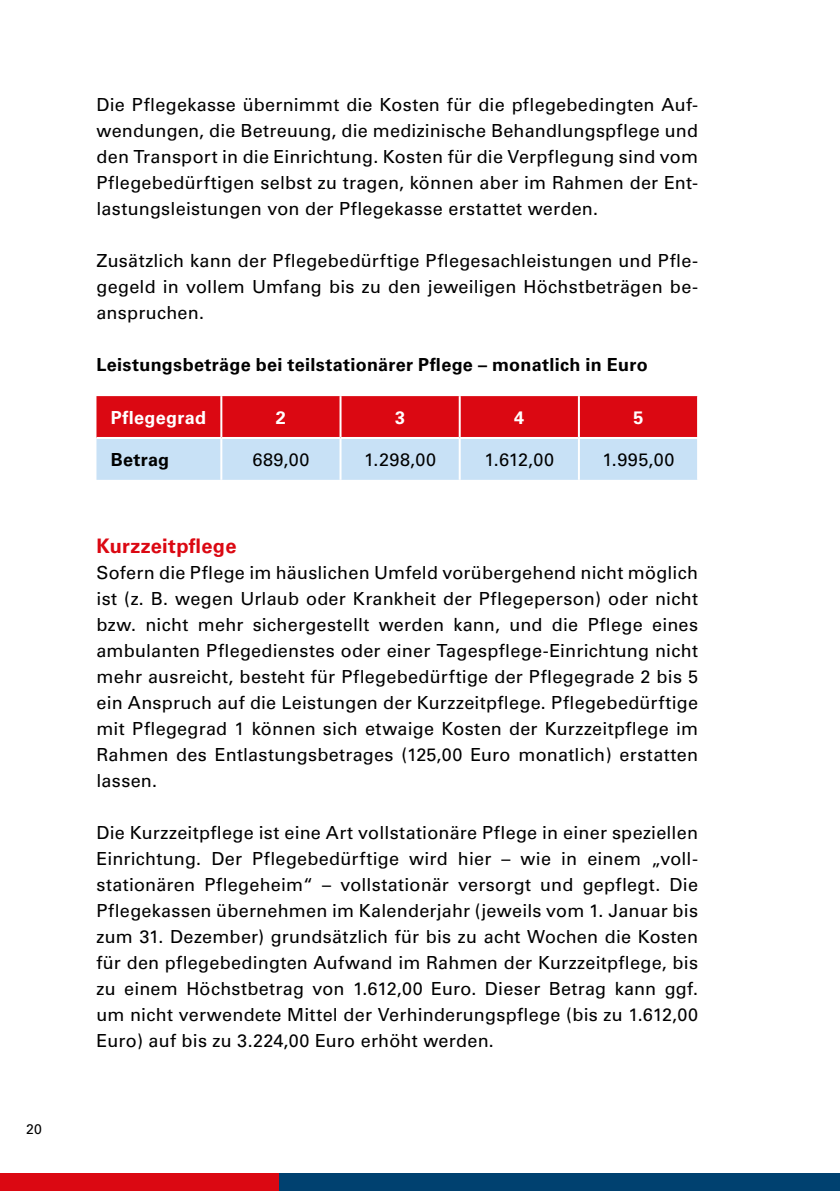
<style>
.page{position:relative;width:840px;height:1191px;background:#fff}
.page>*{position:absolute;margin:0;border:0;box-sizing:border-box;transform-origin:0 0}
.t1{font:700 20px "Univers";letter-spacing:.015em;color:#db0812}
.t2{font:18px/26px "Univers";letter-spacing:.015em;color:#000;text-align:justify}
.t3{font:700 18px "Univers";letter-spacing:.015em;color:#000}
.t4{font:700 18px "Univers";letter-spacing:.02em;color:#fff}
.t5{font:14px "Univers";color:#000}
</style>
<div class="page">
<div style="left:279px;top:1174px;width:560px;height:17px;background:#004170"></div>
<div style="left:0;top:1174px;width:279px;height:17px;background:#db0812"></div>
<svg style="left:96px;top:396px;width:600px;height:84px;background:#d17585"></svg>
<hr style="left:96px;top:437px;width:125px;height:2px;background:#fff">
<hr style="left:221px;top:437px;width:119px;height:2px;background:#fff">
<hr style="left:340px;top:437px;width:119px;height:2px;background:#fff">
<hr style="left:459px;top:437px;width:119px;height:2px;background:#fff">
<hr style="left:578px;top:437px;width:120px;height:2px;background:#fff">
<hr style="left:220px;top:396px;width:2px;height:41px;background:#fff">
<hr style="left:339px;top:396px;width:2px;height:41px;background:#fff">
<hr style="left:458px;top:396px;width:2px;height:41px;background:#fff">
<hr style="left:577px;top:396px;width:2px;height:41px;background:#fff">
<hr style="left:220px;top:439px;width:2px;height:41px;background:#fff">
<hr style="left:339px;top:439px;width:2px;height:41px;background:#fff">
<hr style="left:458px;top:439px;width:2px;height:41px;background:#fff">
<hr style="left:577px;top:439px;width:2px;height:41px;background:#fff">
<p class="t5" style="left:26px;top:1120px;width:17px">20</p>
<p class="t2" style="left:96px;top:92px;width:602px">Die Pflegekasse übernimmt die Kosten für die pflegebedingten Auf&shy;wendungen, die Betreuung, die medizinische Behandlungspflege und den Transport in die Einrichtung. Kosten für die Verpflegung sind vom Pflegebedürftigen selbst zu tragen, können aber im Rahmen der Ent&shy;lastungsleistungen von der Pflegekasse erstattet werden.</p>
<p class="t2" style="left:96px;top:248px;width:602px">Zusätzlich kann der Pflegebedürftige Pflegesachleistungen und Pfle&shy;gegeld in vollem Umfang bis zu den jeweiligen Höchstbeträgen be&shy;anspruchen.</p>
<p class="t3" style="left:96px;top:354px;width:552px">Leistungsbeträge bei teilstationärer Pflege – monatlich in Euro</p>
<p class="t4" style="left:111px;top:407px;width:97px">Pflegegrad</p>
<p class="t4" style="left:276px;top:407px;width:12px">2</p>
<p class="t4" style="left:395px;top:407px;width:12px">3</p>
<p class="t4" style="left:514px;top:407px;width:12px">4</p>
<p class="t4" style="left:633px;top:407px;width:12px">5</p>
<p class="t3" style="left:111px;top:449px;width:60px">Betrag</p>
<p class="t2" style="left:252px;top:446px;width:59px">689,00</p>
<p class="t2" style="left:364px;top:446px;width:73px">1.298,00</p>
<p class="t2" style="left:484px;top:446px;width:71px">1.612,00</p>
<p class="t2" style="left:602px;top:446px;width:73px">1.995,00</p>
<p class="t1" style="left:96px;top:534px;width:141px">Kurzzeitpflege</p>
<p class="t2" style="left:96px;top:560px;width:602px">Sofern die Pflege im häuslichen Umfeld vorübergehend nicht möglich ist (z. B. wegen Urlaub oder Krankheit der Pflegeperson) oder nicht bzw. nicht mehr sichergestellt werden kann, und die Pflege eines ambulanten Pflegedienstes oder einer Tagespflege-Einrichtung nicht mehr ausreicht, besteht für Pflegebedürftige der Pflegegrade 2 bis 5 ein Anspruch auf die Leistungen der Kurzzeitpflege. Pflegebedürftige mit Pflegegrad 1 können sich etwaige Kosten der Kurzzeitpflege im Rahmen des Entlastungsbetrages (125,00 Euro monatlich) erstatten lassen.</p>
<p class="t2" style="left:96px;top:820px;width:602px">Die Kurzzeitpflege ist eine Art vollstationäre Pflege in einer speziellen Einrichtung. Der Pflegebedürftige wird hier – wie in einem „voll&shy;stationären Pflegeheim“ – vollstationär versorgt und gepflegt. Die Pflegekassen übernehmen im Kalenderjahr (jeweils vom 1. Januar bis zum 31. Dezember) grundsätzlich für bis zu acht Wochen die Kosten für den pflegebedingten Aufwand im Rahmen der Kurzzeitpflege, bis zu einem Höchstbetrag von 1.612,00 Euro. Dieser Betrag kann ggf. um nicht verwendete Mittel der Verhinderungspflege (bis zu 1.612,00<br>Euro) auf bis zu 3.224,00 Euro erhöht werden.</p>
</div>
